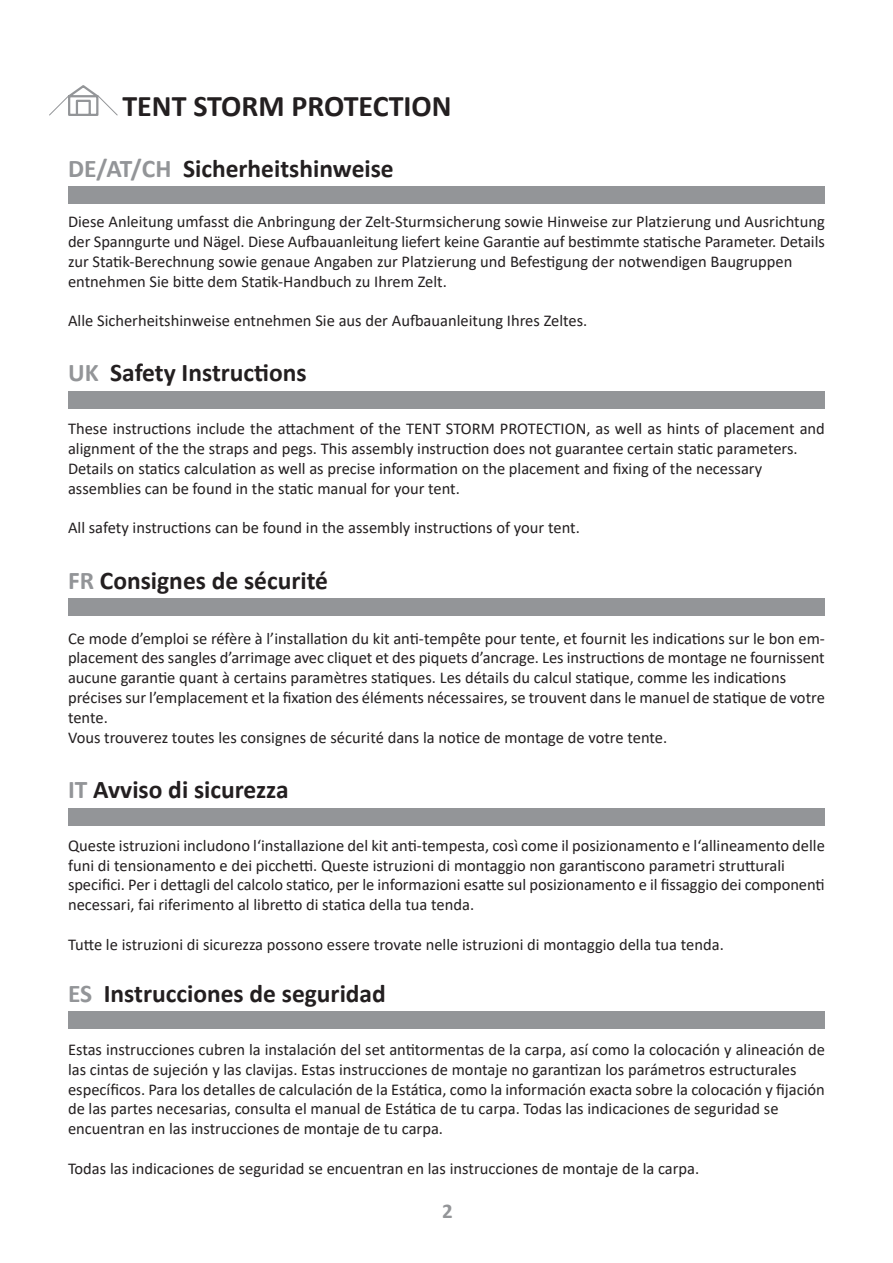
<style>
.page{position:relative;width:893px;height:1263px;background:#fff}
.page>*{position:absolute;margin:0;border:0;box-sizing:border-box;transform-origin:0 0}
.t1{font:700 30px "Calibri";color:#231f20}
.t2{font:700 25.5px "Calibri";color:#231f20}
.t3{font:700 21px "Calibri";color:#939598}
.t4{font:16.5px/19.8px "Calibri";color:#231f20}
.s1{color:#939598}
</style>
<div class="page">
<svg style="left:49px;top:85px;width:69px;height:31px"></svg>
<svg style="left:68px;top:85px;width:10px;height:9px"></svg>
<div style="left:68px;top:186px;width:757px;height:17px;background:#939598"></div>
<div style="left:68px;top:391px;width:757px;height:17px;background:#939598"></div>
<div style="left:68px;top:598px;width:757px;height:17px;background:#939598"></div>
<div style="left:68px;top:809px;width:757px;height:17px;background:#939598"></div>
<div style="left:68px;top:1012px;width:757px;height:17px;background:#939598"></div>
<h1 class="t1" style="left:122px;top:85px;width:331px">TENT STORM PROTECTION</h1>
<h2 class="t2" style="left:68px;top:151px;width:327px"><span class="s1">DE/AT/CH</span> Sicherheitshinweise</h2>
<p class="t4" style="left:68px;top:211px;width:758px">Diese Anleitung umfasst die Anbringung der Zelt-Sturmsicherung sowie Hinweise zur Platzierung und Ausrichtung der Spanngurte und Nägel. Diese Aufbauanleitung liefert keine Garantie auf bestimmte statische Parameter. Details zur Statik-Berechnung sowie genaue Angaben zur Platzierung und Befestigung der notwendigen Baugruppen entnehmen Sie bitte dem Statik-Handbuch zu Ihrem Zelt.</p>
<p class="t4" style="left:68px;top:310px;width:521px">Alle Sicherheitshinweise entnehmen Sie aus der Aufbauanleitung Ihres Zeltes.</p>
<h2 class="t2" style="left:68px;top:354px;width:240px"><span class="s1">UK</span> Safety Instructions</h2>
<p class="t4" style="left:68px;top:419px;width:758px">These instructions include the attachment of the TENT STORM PROTECTION, as well as hints of placement and alignment of the the straps and pegs. This assembly instruction does not guarantee certain static parameters.<br>Details on statics calculation as well as precise information on the placement and fixing of the necessary assemblies can be found in the static manual for your tent.</p>
<p class="t4" style="left:68px;top:518px;width:513px">All safety instructions can be found in the assembly instructions of your tent.</p>
<h2 class="t2" style="left:68px;top:562px;width:262px"><span class="s1">FR</span> Consignes de sécurité</h2>
<p class="t4" style="left:68px;top:628px;width:758px">Ce mode d’emploi se réfère à l’installation du kit anti-tempête pour tente, et fournit les indications sur le bon em&shy;placement des sangles d’arrimage avec cliquet et des piquets d’ancrage. Les instructions de montage ne fournissent aucune garantie quant à certains paramètres statiques. Les détails du calcul statique, comme les indications précises sur l’emplacement et la fixation des éléments nécessaires, se trouvent dans le manuel de statique de votre tente.<br>Vous trouverez toutes les consignes de sécurité dans la notice de montage de votre tente.</p>
<h2 class="t2" style="left:68px;top:771px;width:222px"><span class="s1">IT</span> Avviso di sicurezza</h2>
<p class="t4" style="left:68px;top:835px;width:758px">Queste istruzioni includono l‘installazione del kit anti-tempesta, così come il posizionamento e l‘allineamento delle funi di tensionamento e dei picchetti. Queste istruzioni di montaggio non garantiscono parametri strutturali specifici. Per i dettagli del calcolo statico, per le informazioni esatte sul posizionamento e il fissaggio dei componenti necessari, fai riferimento al libretto di statica della tua tenda.</p>
<p class="t4" style="left:68px;top:934px;width:657px">Tutte le istruzioni di sicurezza possono essere trovate nelle istruzioni di montaggio della tua tenda.</p>
<h2 class="t2" style="left:68px;top:975px;width:319px"><span class="s1">ES</span> Instrucciones de seguridad</h2>
<p class="t4" style="left:68px;top:1039px;width:758px">Estas instrucciones cubren la instalación del set antitormentas de la carpa, así como la colocación y alineación de las cintas de sujeción y las clavijas. Estas instrucciones de montaje no garantizan los parámetros estructurales específicos. Para los detalles de calculación de la Estática, como la información exacta sobre la colocación y fijación de las partes necesarias, consulta el manual de Estática de tu carpa. Todas las indicaciones de seguridad se encuentran en las instrucciones de montaje de tu carpa.</p>
<p class="t4" style="left:68px;top:1158px;width:633px">Todas las indicaciones de seguridad se encuentran en las instrucciones de montaje de la carpa.</p>
<p class="t3" style="left:442px;top:1196px;width:12px">2</p>
</div>
